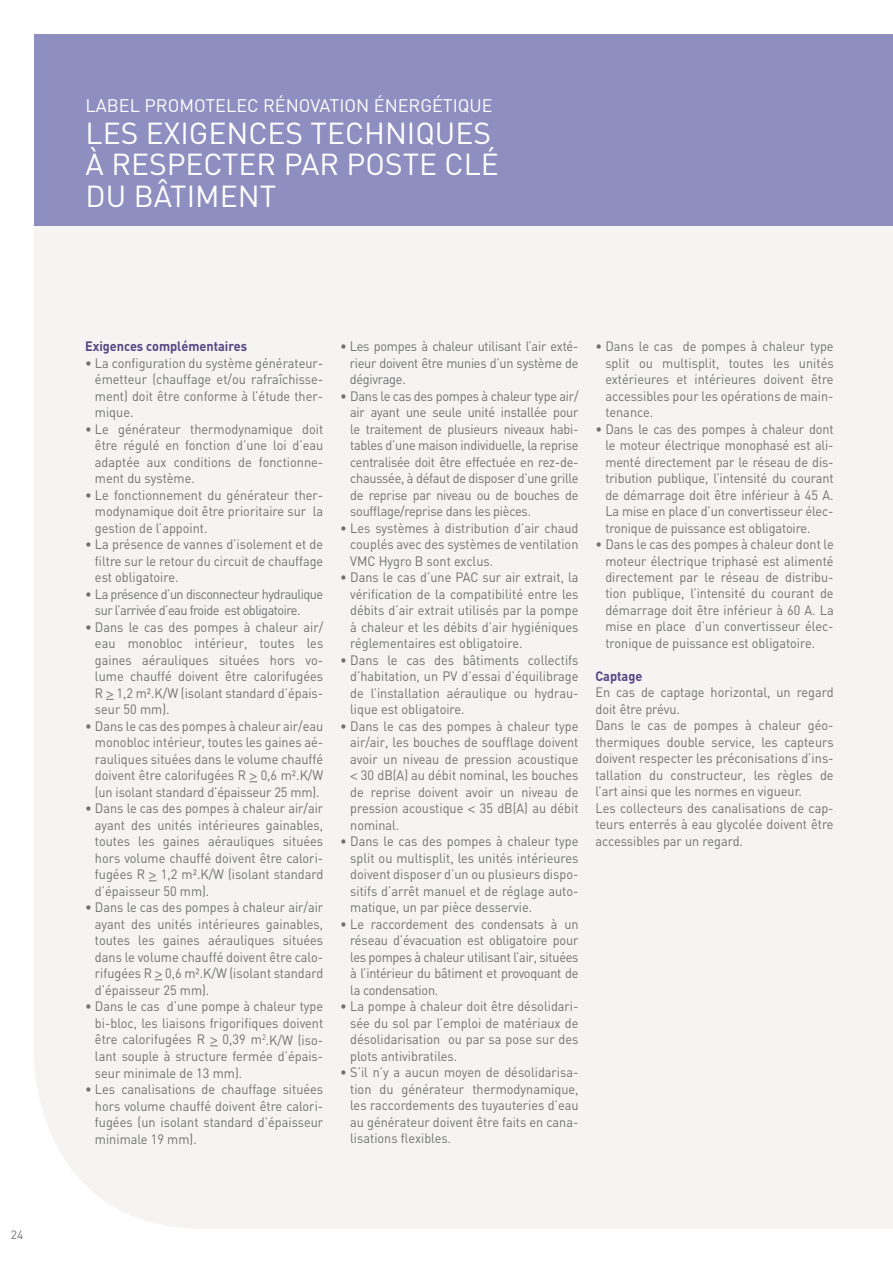
<style>
.page{position:relative;width:893px;height:1263px;background:#fff}
.page>*{position:absolute;margin:0;border:0;box-sizing:border-box;transform-origin:0 0}
.t1{font:30px/31.5px "DIN";color:#fff}
.t2{font:18px "DIN";color:#fff}
.t3{font:13.5px/16.5px "DIN";color:#707172;text-align:justify;scale:.94 1}
.t4{font:13.5px/16.5px "DIN";letter-spacing:-.04em;color:#707172;scale:.94 1}
.t5{font:700 13.5px "DIN";color:#584584;scale:.94 1}
.t6{font:12px "DIN";color:#707172}
.s1{font-family:"Helvetica Neue"}
</style>
<div class="page">
<div style="left:34px;top:225px;width:859px;height:1004px;background:#f5f4f3"></div>
<div style="left:34px;top:34px;width:859px;height:191px;background:#8f8ec1"></div>
<p class="t6" style="left:11px;top:1227px;width:14px">24</p>
<h2 class="t2" style="left:86px;top:95px;width:23px">Label</h2>
<h2 class="t2" style="left:145px;top:95px;width:13px">promotelec</h2>
<h2 class="t2" style="left:263px;top:95px;width:12px">rénovation</h2>
<h2 class="t2" style="left:374px;top:95px;width:12px">énergétique</h2>
<h1 class="t1" style="left:86px;top:117px;width:407px">LES EXIGENCES TECHNIQUES à Respecter</h1>
<h1 class="t1" style="left:284px;top:148px;width:197px">PAR POSTE Clé</h1>
<h1 class="t1" style="left:86px;top:180px;width:87px">DU Bâtiment</h1>
<p class="t5" style="left:85px;top:338px;width:174px">Exigences complémentaires</p>
<p class="t3" style="left:95px;top:355px;width:244px;text-indent:-10px">• La configuration du système générateur&shy;émetteur (chauffage et/ou rafraîchisse&shy;ment) doit être conforme à l’étude ther&shy;mique.</p>
<p class="t3" style="left:95px;top:420px;width:244px;text-indent:-10px">• Le générateur thermodynamique doit être régulé en fonction d’une loi d’eau adaptée aux conditions de fonctionne&shy;ment du système.</p>
<p class="t3" style="left:95px;top:486px;width:244px;text-indent:-10px">• Le fonctionnement du générateur ther&shy;modynamique doit être prioritaire sur la gestion de l’appoint.</p>
<p class="t3" style="left:95px;top:536px;width:244px;text-indent:-10px">• La présence de vannes d’isolement et de filtre sur le retour du circuit de chauffage est obligatoire.</p>
<p class="t4" style="left:95px;top:585px;width:244px;text-indent:-10px">• La présence d’un disconnecteur hydraulique sur l’arrivée d’eau froide est obligatoire.</p>
<p class="t3" style="left:95px;top:618px;width:244px;text-indent:-10px">• Dans le cas des pompes à chaleur air/ eau monobloc intérieur, toutes les gaines aérauliques situées hors vo&shy;lume chauffé doivent être calorifugées R <span class="s1">&gt;</span> 1,2 m².K/W (isolant standard d’épais&shy;seur 50 mm).</p>
<p class="t3" style="left:95px;top:717px;width:244px;text-indent:-10px">• Dans le cas des pompes à chaleur air/eau monobloc intérieur, toutes les gaines aé&shy;rauliques situées dans le volume chauffé doivent être calorifugées R <span class="s1">&gt;</span> 0,6 m².K/W (un isolant standard d’épaisseur 25 mm).</p>
<p class="t3" style="left:95px;top:800px;width:244px;text-indent:-10px">• Dans le cas des pompes à chaleur air/air ayant des unités intérieures gainables, toutes les gaines aérauliques situées hors volume chauffé doivent être calori&shy;fugées R <span class="s1">&gt;</span> 1,2 m².K/W (isolant standard d’épaisseur 50 mm).</p>
<p class="t3" style="left:95px;top:899px;width:244px;text-indent:-10px">• Dans le cas des pompes à chaleur air/air ayant des unités intérieures gainables, toutes les gaines aérauliques situées dans le volume chauffé doivent être calo&shy;rifugées R <span class="s1">&gt;</span> 0,6 m².K/W (isolant standard d’épaisseur 25 mm).</p>
<p class="t3" style="left:95px;top:998px;width:244px;text-indent:-10px">• Dans le cas d’une pompe à chaleur type bi-bloc, les liaisons frigorifiques doivent être calorifugées R <span class="s1">&gt;</span> 0,39 m<sup>2</sup>.K/W (iso&shy;lant souple à structure fermée d’épais&shy;seur minimale de 13 mm).</p>
<p class="t3" style="left:95px;top:1080px;width:244px;text-indent:-10px">• Les canalisations de chauffage situées hors volume chauffé doivent être calori&shy;fugées (un isolant standard d’épaisseur minimale 19 mm).</p>
<p class="t3" style="left:350px;top:338px;width:245px;text-indent:-9px">• Les pompes à chaleur utilisant l’air exté&shy;rieur doivent être munies d’un système de dégivrage.</p>
<p class="t3" style="left:350px;top:387px;width:244px;text-indent:-10px">• Dans le cas des pompes à chaleur type air/ air ayant une seule unité installée pour le traitement de plusieurs niveaux habi&shy;tables d’une maison individuelle, la reprise centralisée doit être effectuée en rez-de&shy;chaussée, à défaut de disposer d’une grille de reprise par niveau ou de bouches de soufflage/reprise dans les pièces.</p>
<p class="t3" style="left:350px;top:519px;width:244px;text-indent:-10px">• Les systèmes à distribution d’air chaud couplés avec des systèmes de ventilation VMC Hygro B sont exclus.</p>
<p class="t3" style="left:350px;top:569px;width:244px;text-indent:-10px">• Dans le cas d’une PAC sur air extrait, la vérification de la compatibilité entre les débits d’air extrait utilisés par la pompe à chaleur et les débits d’air hygiéniques réglementaires est obligatoire.</p>
<p class="t3" style="left:350px;top:651px;width:244px;text-indent:-10px">• Dans le cas des bâtiments collectifs d’habitation, un PV d’essai d’équilibrage de l’installation aéraulique ou hydrau&shy;lique est obligatoire.</p>
<p class="t3" style="left:350px;top:717px;width:244px;text-indent:-10px">• Dans le cas des pompes à chaleur type air/air, les bouches de soufflage doivent avoir un niveau de pression acoustique <span class="s1">&lt;</span> 30 dB(A) au débit nominal, les bouches de reprise doivent avoir un niveau de pression acoustique <span class="s1">&lt;</span> 35 dB(A) au débit nominal.</p>
<p class="t3" style="left:350px;top:833px;width:244px;text-indent:-10px">• Dans le cas des pompes à chaleur type split ou multisplit, les unités intérieures doivent disposer d’un ou plusieurs dispo&shy;sitifs d’arrêt manuel et de réglage auto&shy;matique, un par pièce desservie.</p>
<p class="t3" style="left:350px;top:915px;width:244px;text-indent:-10px">• Le raccordement des condensats à un réseau d’évacuation est obligatoire pour les pompes à chaleur utilisant l’air, situées à l’intérieur du bâtiment et provoquant de la condensation.</p>
<p class="t3" style="left:350px;top:998px;width:244px;text-indent:-10px">• La pompe à chaleur doit être désolidari&shy;sée du sol par l’emploi de matériaux de désolidarisation ou par sa pose sur des plots antivibratiles.</p>
<p class="t3" style="left:350px;top:1064px;width:244px;text-indent:-10px">• S’il n’y a aucun moyen de désolidarisa&shy;tion du générateur thermodynamique, les raccordements des tuyauteries d’eau au générateur doivent être faits en cana&shy;lisations flexibles.</p>
<p class="t3" style="left:605px;top:338px;width:244px;text-indent:-10px">• Dans le cas de pompes à chaleur type split ou multisplit, toutes les unités extérieures et intérieures doivent être accessibles pour les opérations de main&shy;tenance.</p>
<p class="t3" style="left:605px;top:420px;width:244px;text-indent:-10px">• Dans le cas des pompes à chaleur dont le moteur électrique monophasé est ali&shy;menté directement par le réseau de dis&shy;tribution publique, l’intensité du courant de démarrage doit être inférieur à 45 A.<br>La mise en place d’un convertisseur élec&shy;tronique de puissance est obligatoire.</p>
<p class="t3" style="left:605px;top:536px;width:244px;text-indent:-10px">• Dans le cas des pompes à chaleur dont le moteur électrique triphasé est alimenté directement par le réseau de distribu&shy;tion publique, l’intensité du courant de démarrage doit être inférieur à 60 A. La mise en place d’un convertisseur élec&shy;tronique de puissance est obligatoire.</p>
<p class="t5" style="left:595px;top:667px;width:51px">Captage</p>
<p class="t3" style="left:595px;top:684px;width:255px;text-align:left">En cas de captage horizontal, un regard doit être prévu.<br>Dans le cas de pompes à chaleur géo&shy;thermiques double service, les capteurs doivent respecter les préconisations d’ins&shy;tallation du constructeur, les règles de l’art ainsi que les normes en vigueur.<br>Les collecteurs des canalisations de cap&shy;teurs enterrés à eau glycolée doivent être accessibles par un regard.</p>
</div>
